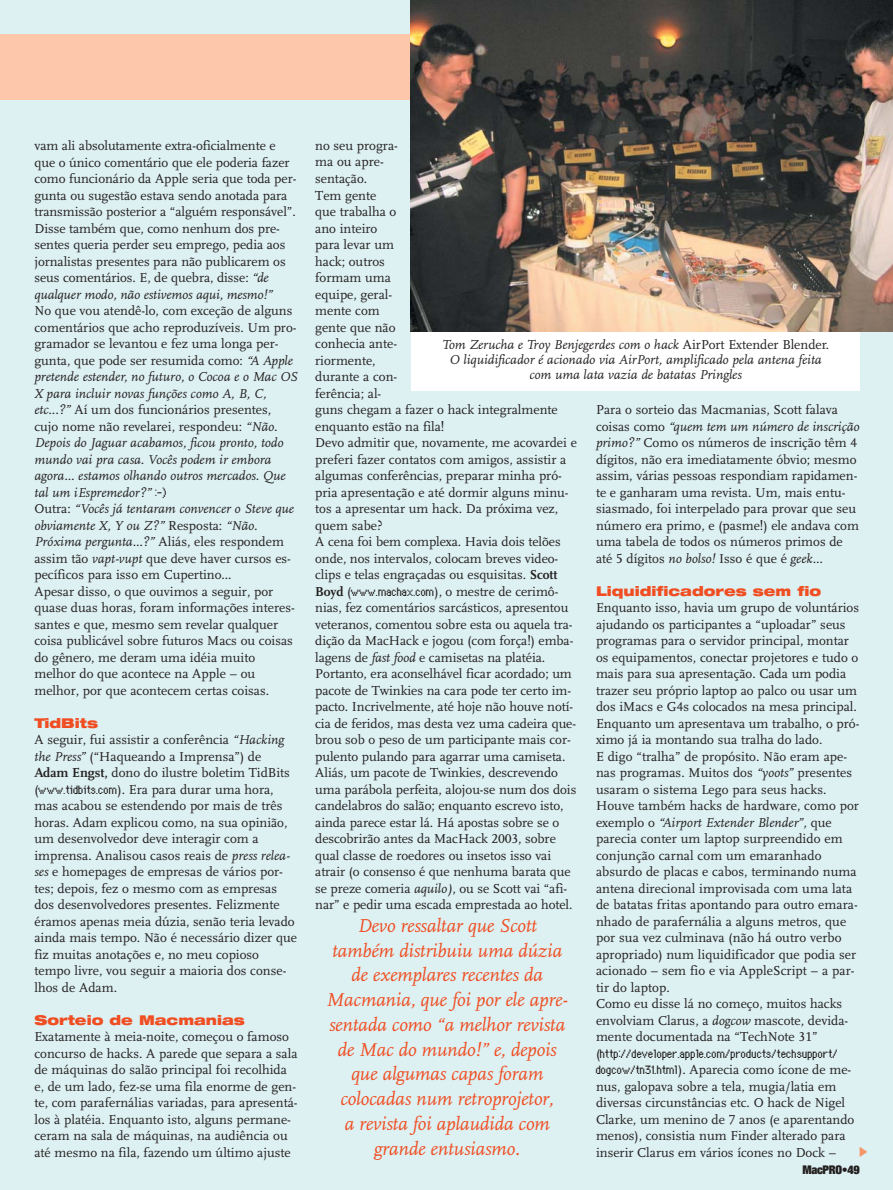
<style>
.page{position:relative;width:893px;height:1190px;background:#fff}
.page>*{position:absolute;margin:0;border:0;box-sizing:border-box;transform-origin:0 0}
.t1{font:italic 19.5px/24.8px "Macmania Scala";letter-spacing:-.01em;color:#f04e22;text-align:center}
.t2{font:18px "Obscena";color:#f6946a}
.t3{font:13.5px/16.5px "Macmania Scala";color:#231f1f}
.t4{font:italic 13.5px/16.5px "Scala";color:#231f1f}
.t5{font:13.5px "Genoveva";color:#231f1f}
.t6{font:900 expanded 13.5px "Helvetica Neue";color:#f04e22}
.t7{font:900 expanded 12px "Helvetica Neue";letter-spacing:-.025em;color:#231f1f}
.s1{font-family:"Scala";font-style:italic}
.s2{font-family:"Genoveva";font-style:normal}
.s3{font-family:"Macmania Scala";font-style:normal}
.s4{font-family:"Scala";font-weight:700}
.s5{font-family:"Genoveva"}
.s6{font-style:normal}
.s7{font-family:"Macmania Scala"}
</style>
<div class="page">
<div style="left:1px;top:0;width:891px;height:1190px;background:#ddf0f2"></div>
<div style="left:0;top:34px;width:859px;height:66px;background:#fcc7aa"></div>
<div style="left:411px;top:331px;width:448px;height:60px;background:#fff"></div>
<img style="left:411px;top:0;width:481px;height:331px">
<p class="t3" style="left:34px;top:138px;width:263px">vam ali absolutamente extra-oficialmente e que o único comentário que ele poderia fazer como funcionário da Apple seria que toda per&shy;gunta ou sugestão estava sendo anotada para transmissão posterior a “alguém responsável”.<br>Disse também que, como nenhum dos pre&shy;sentes queria perder seu emprego, pedia aos jornalistas presentes para não publicarem os seus comentários. E, de quebra, disse: <span class="s1">“de</span></p>
<p class="t4" style="left:34px;top:287px;width:240px">qualquer modo, não estivemos aqui, mesmo!”</p>
<p class="t3" style="left:34px;top:303px;width:264px">No que vou atendê-lo, com exceção de alguns comentários que acho reproduzíveis. Um pro&shy;gramador se levantou e fez uma longa per&shy;gunta, que pode ser resumida como: <span class="s1">“A Apple</span></p>
<p class="t4" style="left:34px;top:369px;width:265px">pretende estender, no futuro, o Cocoa e o Mac OS<br>X para incluir novas funções como A, B, C,</p>
<p class="t3" style="left:34px;top:402px;width:244px"><span class="s1">etc...?”</span> Aí um dos funcionários presentes, cujo nome não revelarei, respondeu: <span class="s1">“Não.</span></p>
<p class="t4" style="left:34px;top:435px;width:261px">Depois do Jaguar acabamos, ficou pronto, todo mundo vai pra casa. Vocês podem ir embora agora... estamos olhando outros mercados. Que tal um iEspremedor?” <span class="s2">:-)<br></span><span class="s3">Outra:</span> “Vocês já tentaram convencer o Steve que obviamente X, Y ou Z?” <span class="s3">Resposta:</span> “Não.<br>Próxima pergunta...?” <span class="s3">Aliás, eles respondem</span></p>
<p class="t3" style="left:34px;top:551px;width:262px">assim tão <span class="s1">vapt-vupt</span> que deve haver cursos es&shy;pecíficos para isso em Cupertino...<br>Apesar disso, o que ouvimos a seguir, por quase duas horas, foram informações interes&shy;santes e que, mesmo sem revelar qualquer coisa publicável sobre futuros Macs ou coisas do gênero, me deram uma idéia muito melhor do que acontece na Apple – ou melhor, por que acontecem certas coisas.</p>
<p class="t6" style="left:34px;top:717px;width:65px">TidBits</p>
<p class="t3" style="left:34px;top:732px;width:264px">A seguir, fui assistir a conferência <span class="s1">“Hacking the Press”</span> (“Haqueando a Imprensa”) de <span class="s4">Adam Engst,</span> dono do ilustre boletim TidBits (<span class="s5">www.tidbits.com</span>). Era para durar uma hora, mas acabou se estendendo por mais de três horas. Adam explicou como, na sua opinião, um desenvolvedor deve interagir com a imprensa. Analisou casos reais de <span class="s1">press relea&shy;ses</span> e homepages de empresas de vários por&shy;tes; depois, fez o mesmo com as empresas dos desenvolvedores presentes. Felizmente éramos apenas meia dúzia, senão teria levado ainda mais tempo. Não é necessário dizer que fiz muitas anotações e, no meu copioso tempo livre, vou seguir a maioria dos conse&shy;lhos de Adam.</p>
<p class="t6" style="left:34px;top:1014px;width:212px">Sorteio de Macmanias</p>
<p class="t3" style="left:34px;top:1029px;width:265px">Exatamente à meia-noite, começou o famoso concurso de hacks. A parede que separa a sala de máquinas do salão principal foi recolhida e, de um lado, fez-se uma fila enorme de gen&shy;te, com parafernálias variadas, para apresentá&shy;los à platéia. Enquanto isto, alguns permane&shy;ceram na sala de máquinas, na audiência ou até mesmo na fila, fazendo um último ajuste</p>
<p class="t3" style="left:315px;top:138px;width:263px">no seu progra-<br>ma ou apre-<br>sentação.<br>Tem gente<br>que trabalha o<br>ano inteiro<br>para levar um<br>hack; outros<br>formam uma<br>equipe, geral-<br>mente com<br>gente que não<br>conhecia ante-<br>riormente,<br>durante a con-<br>ferência; al-<br>guns chegam a fazer o hack integralmente enquanto estão na fila!<br>Devo admitir que, novamente, me acovardei e preferi fazer contatos com amigos, assistir a algumas conferências, preparar minha pró&shy;pria apresentação e até dormir alguns minu&shy;tos a apresentar um hack. Da próxima vez, quem sabe?<br>A cena foi bem complexa. Havia dois telões onde, nos intervalos, colocam breves video&shy;clips e telas engraçadas ou esquisitas. <span class="s4">Scott<br>Boyd</span> (<span class="s5">www.machax.com</span>), o mestre de cerimô&shy;nias, fez comentários sarcásticos, apresentou veteranos, comentou sobre esta ou aquela tra&shy;dição da MacHack e jogou (com força!) emba&shy;lagens de <span class="s1">fast food</span> e camisetas na platéia.<br>Portanto, era aconselhável ficar acordado; um pacote de Twinkies na cara pode ter certo im&shy;pacto. Incrivelmente, até hoje não houve notí&shy;cia de feridos, mas desta vez uma cadeira que&shy;brou sob o peso de um participante mais cor&shy;pulento pulando para agarrar uma camiseta.<br>Aliás, um pacote de Twinkies, descrevendo uma parábola perfeita, alojou-se num dos dois candelabros do salão; enquanto escrevo isto, ainda parece estar lá. Há apostas sobre se o descobrirão antes da MacHack 2003, sobre qual classe de roedores ou insetos isso vai atrair (o consenso é que nenhuma barata que se preze comeria <span class="s1">aquilo)</span>, ou se Scott vai “afi&shy;nar” e pedir uma escada emprestada ao hotel.</p>
<p class="t1" style="left:326px;top:914px;width:242px">Devo ressaltar que Scott também distribuiu uma dúzia de exemplares recentes da<br>Macmania, que foi por ele apre&shy;sentada como “a melhor revista de Mac do mundo!” e, depois que algumas capas foram colocadas num retroprojetor,<br>a revista foi aplaudida com grande entusiasmo.</p>
<p class="t4" style="left:442px;top:338px;width:388px;line-height:15px;text-align:center">Tom Zerucha e Troy Benjegerdes com o hack <span class="s6">AirPort Extender Blender.<br></span>O liquidificador é acionado via AirPort, amplificado pela antena feita com uma lata vazia de batatas Pringles</p>
<p class="t3" style="left:596px;top:402px;width:243px">Para o sorteio das Macmanias, Scott falava</p>
<p class="t4" style="left:596px;top:419px;width:265px"><span class="s3">coisas como</span> “quem tem um número de inscrição</p>
<p class="t3" style="left:596px;top:435px;width:264px"><span class="s1">primo?”</span> Como os números de inscrição têm 4 dígitos, não era imediatamente óbvio; mesmo assim, várias pessoas respondiam rapidamen&shy;te e ganharam uma revista. Um, mais entu&shy;siasmado, foi interpelado para provar que seu número era primo, e (pasme!) ele andava com uma tabela de todos os números primos de até 5 dígitos <span class="s1">no bolso!</span> Isso é que é <span class="s1">geek...</span></p>
<p class="t6" style="left:596px;top:585px;width:227px">Liquidificadores sem fio</p>
<p class="t3" style="left:596px;top:600px;width:265px">Enquanto isso, havia um grupo de voluntários ajudando os participantes a “uploadar” seus programas para o servidor principal, montar os equipamentos, conectar projetores e tudo o mais para sua apresentação. Cada um podia trazer seu próprio laptop ao palco ou usar um dos iMacs e G4s colocados na mesa principal.<br>Enquanto um apresentava um trabalho, o pró&shy;ximo já ia montando sua tralha do lado.<br>E digo “tralha” de propósito. Não eram ape&shy;nas programas. Muitos dos <span class="s1">“yoots”</span> presentes usaram o sistema Lego para seus hacks.<br>Houve também hacks de hardware, como por</p>
<p class="t4" style="left:596px;top:815px;width:237px"><span class="s3">exemplo o</span> “Airport Extender Blender”, <span class="s3">que</span></p>
<p class="t3" style="left:596px;top:831px;width:263px">parecia conter um laptop surpreendido em conjunção carnal com um emaranhado absurdo de placas e cabos, terminando numa antena direcional improvisada com uma lata de batatas fritas apontando para outro emara&shy;nhado de parafernália a alguns metros, que por sua vez culminava (não há outro verbo apropriado) num liquidificador que podia ser acionado – sem fio e via AppleScript – a par&shy;tir do laptop.<br>Como eu disse lá no começo, muitos hacks envolviam Clarus, a <span class="s1">dogcow</span> mascote, devida&shy;mente documentada na “TechNote 31”</p>
<p class="t5" style="left:596px;top:1045px;width:244px"><span class="s7">(</span>http://developer.apple.com/products/techsupport/</p>
<p class="t3" style="left:596px;top:1062px;width:260px"><span class="s5">dogcow/tn31.html</span>). Aparecia como ícone de me&shy;nus, galopava sobre a tela, mugia/latia em diversas circunstâncias etc. O hack de Nigel Clarke, um menino de 7 anos (e aparentando menos), consistia num Finder alterado para inserir Clarus em vários ícones no Dock –</p>
<h2 class="t2" style="left:859px;top:1144px;width:8px">¡</h2>
<p class="t7" style="left:802px;top:1165px;width:59px">MacPRO•49</p>
</div>
